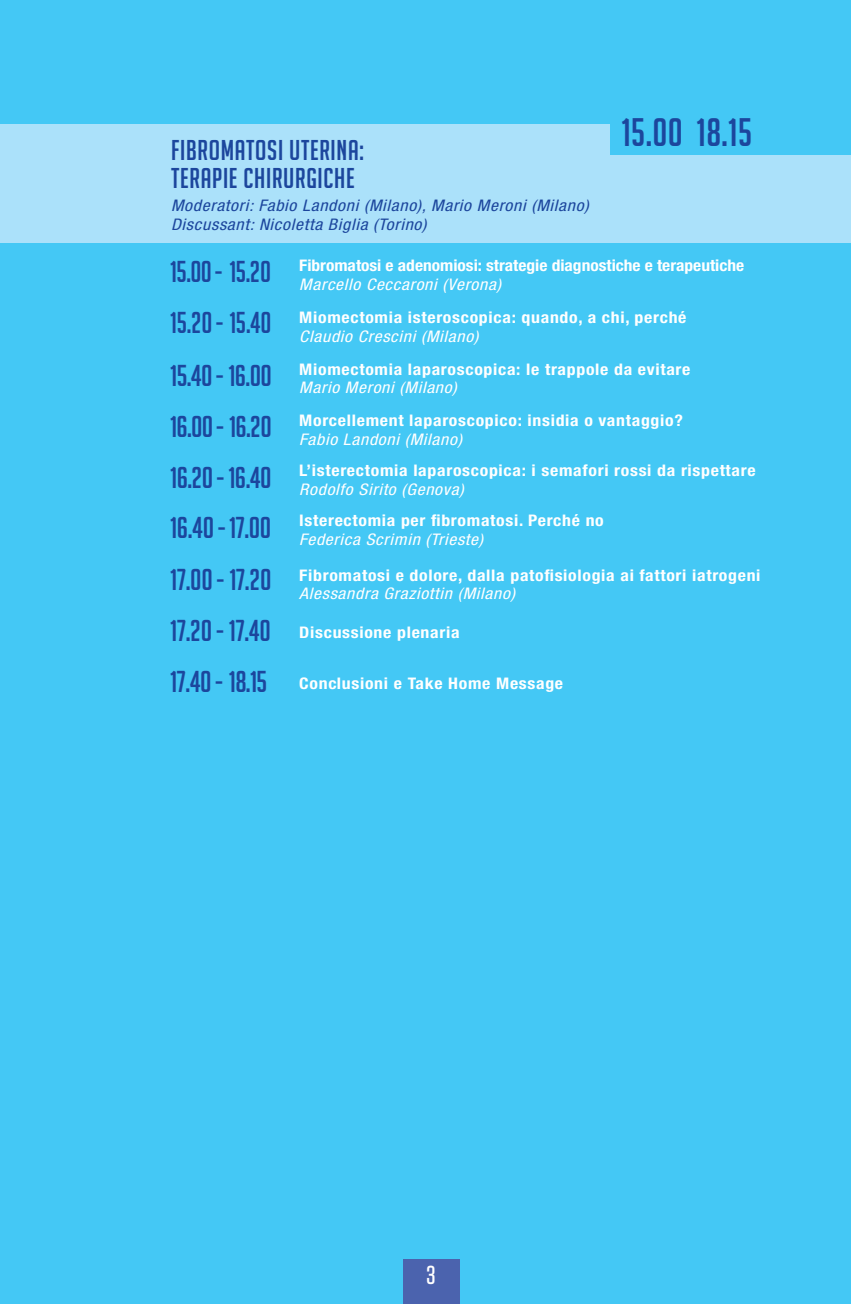
<style>
.page{position:relative;width:851px;height:1304px;background:#fff}
.page>*{position:absolute;margin:0;border:0;box-sizing:border-box;transform-origin:0 0}
.t1{font:38.8px "Big Noodle Titling";letter-spacing:.01em;color:#1c469d}
.t2{font:29.4px "Big Noodle Titling";letter-spacing:-.02em;color:#1c469d}
.t3{font:29.4px "Big Noodle Titling";letter-spacing:-.02em;color:#1c469d;scale:.96 1}
.t4{font:28px/28px "Big Noodle Titling";letter-spacing:.025em;color:#1c469d}
.t5{font:500 26px "Tungsten";color:#fff}
.t6{font:700 condensed 16px "Helvetica Neue LT Std";letter-spacing:.04em;color:#fff;scale:1.11 1}
.t7{font:italic condensed 16px "Helvetica Neue LT Std";letter-spacing:.04em;color:#fff;scale:1.11 1}
.t8{font:700 condensed 16px/18.6px "Helvetica Neue LT Std";color:#fff;scale:1.09 1}
.t9{font:italic condensed 16px/19.6px "Helvetica Neue LT Std";letter-spacing:.04em;color:#1c469d;scale:1.11 1}
.s1{font-family:"Big Noodle Titling";font-weight:400;font-stretch:normal;font-size:29.4px;color:#1c469d}
.s2{font-weight:400;font-style:italic}
</style>
<div class="page">
<div style="left:0;top:0;width:850px;height:1304px;background:#44c8f5"></div>
<div style="left:0;top:124px;width:850px;height:118px;background:#abe1fa"></div>
<div style="left:610px;top:94px;width:240px;height:61px;background:#44c8f5"></div>
<div style="left:403px;top:1259px;width:56px;height:45px;background:#4b63ae"></div>
<h1 class="t1" style="left:621px;top:112px;width:132px">15.00 18.15</h1>
<h3 class="t4" style="left:171px;top:136px;width:194px">FIBROMATOSI UTERINA:<br>TERAPIE CHIRURGICHE</h3>
<p class="t9" style="left:171px;top:196px;width:377px">Moderatori: Fabio Landoni (Milano), Mario Meroni (Milano)<br>Discussant: Nicoletta Biglia (Torino)</p>
<p class="t8" style="left:299px;top:256px;width:409px;text-indent:-129px"><span class="s1">15.00 - 15.20</span> Fibromatosi e adenomiosi: strategie diagnostiche e terapeutiche<br><span class="s2">Marcello Ceccaroni (Verona)</span></p>
<p class="t6" style="left:299px;top:308px;width:350px">Miomectomia isteroscopica: quando, a chi, perché</p>
<p class="t7" style="left:299px;top:327px;width:163px">Claudio Crescini (Milano)</p>
<h2 class="t3" style="left:170px;top:307px;width:107px">15.20 - 15.40</h2>
<h2 class="t2" style="left:170px;top:359px;width:103px">15.40 - 16.00</h2>
<p class="t6" style="left:299px;top:359px;width:354px">Miomectomia laparoscopica: le trappole da evitare</p>
<p class="t7" style="left:299px;top:378px;width:143px">Mario Meroni (Milano)</p>
<h2 class="t2" style="left:170px;top:410px;width:103px">16.00 - 16.20</h2>
<p class="t6" style="left:299px;top:411px;width:347px">Morcellement laparoscopico: insidia o vantaggio?</p>
<p class="t7" style="left:299px;top:430px;width:148px">Fabio Landoni (Milano)</p>
<h2 class="t2" style="left:170px;top:462px;width:103px">16.20 - 16.40</h2>
<p class="t6" style="left:299px;top:461px;width:412px">L’isterectomia laparoscopica: i semafori rossi da rispettare</p>
<p class="t7" style="left:299px;top:480px;width:149px">Rodolfo Sirito (Genova)</p>
<h2 class="t2" style="left:170px;top:512px;width:102px">16.40 - 17.00</h2>
<p class="t6" style="left:299px;top:511px;width:276px">Isterectomia per fibromatosi. Perché no</p>
<p class="t7" style="left:299px;top:530px;width:167px">Federica Scrimin (Trieste)</p>
<h2 class="t2" style="left:170px;top:563px;width:103px">17.00 - 17.20</h2>
<p class="t6" style="left:170px;top:623px;width:262px"><span class="s1">17.20 - 17.40</span> Discussione plenaria</p>
<p class="t6" style="left:170px;top:674px;width:355px"><span class="s1">17.40 - 18.15</span> Conclusioni e Take Home Message</p>
<p class="t6" style="left:299px;top:565px;width:417px">Fibromatosi e dolore, dalla patofisiologia ai fattori iatrogeni</p>
<p class="t7" style="left:299px;top:584px;width:196px">Alessandra Graziottin (Milano)</p>
<h3 class="t5" style="left:426px;top:1262px;width:11px">3</h3>
</div>
